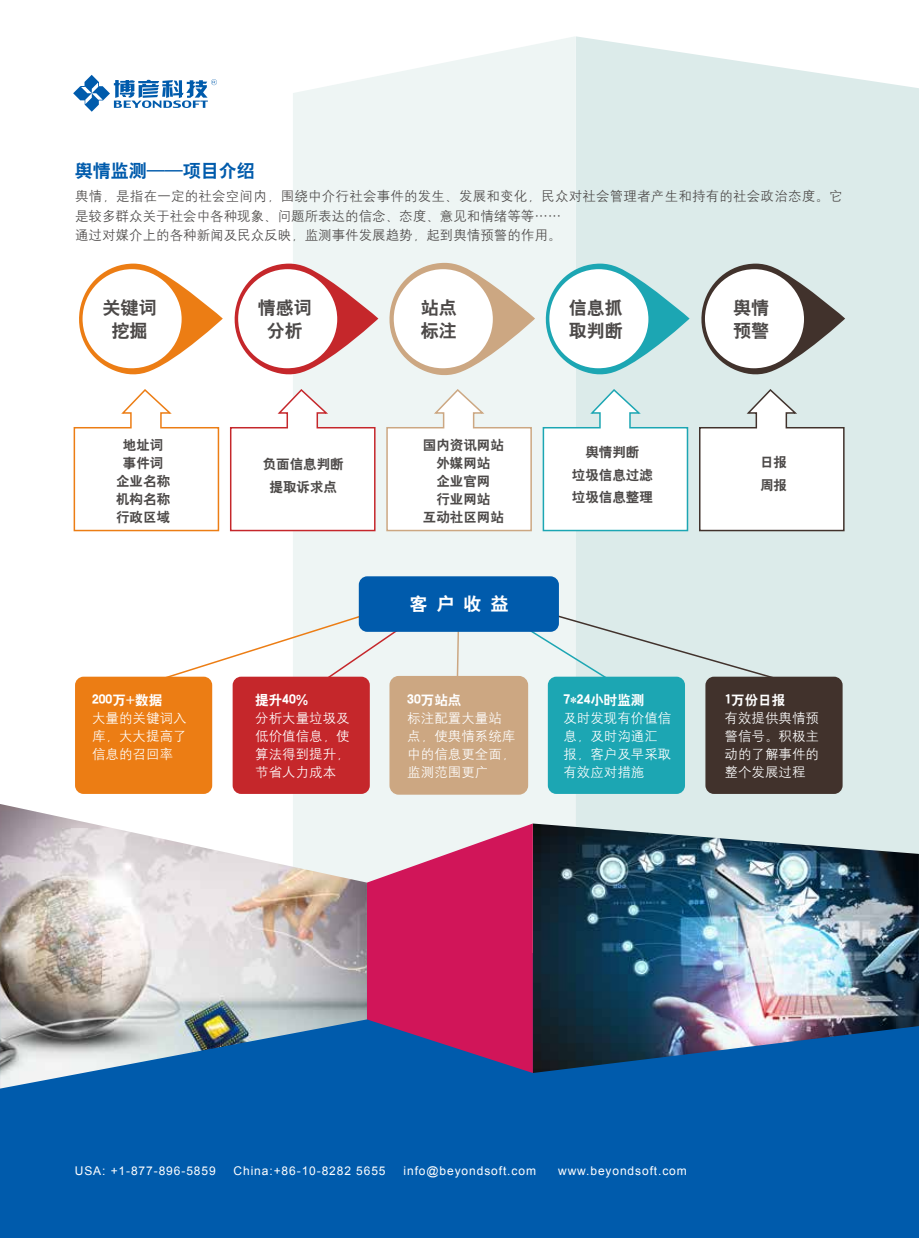
<style>
.page{position:relative;width:919px;height:1238px;background:#fff}
.page>*{position:absolute;margin:0;border:0;box-sizing:border-box;transform-origin:0 0}
.t1{font:18px/22.5px "H Yb 2 gj";color:#4c4948}
.t2{font:18px "H Yb 2 gj";color:#005bac}
.t3{font:18px "H Yb 2 gj";color:#fff}
.t4{font:13.5px/18px "H Yg 2 gj";color:#fff;text-align:justify}
.t5{font:13.5px/19.5px "H Yg 2 gj";color:#4c4948}
.t6{font:13.5px/18px "H Yb 2 gj";color:#4c4948;text-align:center}
.t7{font:13.5px "H Yb 2 gj";color:#fff}
.t8{font:12px "Arial";letter-spacing:.075em;color:#fff}
</style>
<div class="page">
<svg style="left:293px;top:37px;width:282px;height:786px;background:#eff5f4"></svg>
<div style="left:575px;top:36px;width:343px;height:787px;background:#dcebea"></div>
<div style="left:0;top:952px;width:918px;height:285px;background:#005bac"></div>
<svg style="left:73px;top:75px;width:144px;height:37px"></svg>
<img style="left:533px;top:823px;width:385px;height:249px">
<svg style="left:367px;top:823px;width:166px;height:249px;background:#be3774"></svg>
<img style="left:0;top:804px;width:367px;height:284px">
<svg style="left:79px;top:263px;width:144px;height:112px"></svg>
<div style="left:82px;top:269px;width:100px;height:99px;background:#fff;border-radius:50%"></div>
<svg style="left:234px;top:263px;width:144px;height:113px"></svg>
<div style="left:238px;top:269px;width:99px;height:99px;background:#fff;border-radius:50%"></div>
<svg style="left:386px;top:262px;width:149px;height:116px;background:#e2dbce"></svg>
<div style="left:393px;top:269px;width:100px;height:99px;background:#fff;border-radius:50%"></div>
<svg style="left:542px;top:263px;width:147px;height:113px;background:#a0d6da"></svg>
<div style="left:549px;top:269px;width:99px;height:99px;background:#fff;border-radius:50%"></div>
<svg style="left:697px;top:263px;width:148px;height:113px;background:#aaafad"></svg>
<div style="left:704px;top:269px;width:100px;height:99px;background:#fff;border-radius:50%"></div>
<svg style="left:73px;top:389px;width:147px;height:143px"></svg>
<svg style="left:230px;top:388px;width:146px;height:144px"></svg>
<svg style="left:385px;top:388px;width:147px;height:144px"></svg>
<svg style="left:542px;top:388px;width:147px;height:144px"></svg>
<svg style="left:698px;top:388px;width:147px;height:144px"></svg>
<div style="left:75px;top:676px;width:137px;height:118px;background:#ec7d14;border-radius:9px"></div>
<div style="left:232px;top:676px;width:138px;height:118px;background:#c5272b;border-radius:9px"></div>
<div style="left:390px;top:676px;width:137px;height:118px;background:#cca782;border-radius:9px"></div>
<div style="left:389px;top:676px;width:139px;height:118px;border:2px solid #cca782;border-radius:9px"></div>
<div style="left:547px;top:676px;width:138px;height:118px;background:#1ca6b3;border-radius:9px"></div>
<div style="left:705px;top:676px;width:137px;height:118px;background:#41322c;border-radius:9px"></div>
<svg style="left:144px;top:612px;width:257px;height:76px"></svg>
<svg style="left:456px;top:632px;width:4px;height:47px"></svg>
<svg style="left:517px;top:613px;width:265px;height:74px;background:#c6dbdb"></svg>
<div style="left:359px;top:576px;width:200px;height:56px;background:#005bac;border-radius:9px"></div>
<h1 class="t2" style="left:75px;top:161px;width:182px">舆情监测——项目介绍</h1>
<p class="t5" style="left:75px;top:186px;width:769px">舆情，是指在一定的社会空间内，围绕中介行社会事件的发生、发展和变化，民众对社会管理者产生和持有的社会政治态度。它是较多群众关于社会中各种现象、问题所表达的信念、态度、意见和情绪等等……<br>通过对媒介上的各种新闻及民众反映，监测事件发展趋势，起到舆情预警的作用。</p>
<h1 class="t1" style="left:103px;top:296px;width:55px;text-align:center">关键词挖掘</h1>
<h1 class="t1" style="left:258px;top:296px;width:55px;text-align:center">情感词分析</h1>
<h1 class="t1" style="left:421px;top:296px;width:37px">站点标注</h1>
<h1 class="t1" style="left:569px;top:296px;width:55px">信息抓取判断</h1>
<h1 class="t1" style="left:733px;top:296px;width:37px">舆情预警</h1>
<p class="t6" style="left:116px;top:435px;width:55px">地址词事件词企业名称机构名称行政区域</p>
<p class="t7" style="left:92px;top:692px;width:72px">200万+数据</p>
<p class="t4" style="left:92px;top:708px;width:96px">大量的关键词入库，大大提高了信息的召回率</p>
<p class="t6" style="left:263px;top:452px;width:82px;line-height:22.5px">负面信息判断提取诉求点</p>
<p class="t7" style="left:255px;top:692px;width:55px">提升40%</p>
<p class="t4" style="left:255px;top:708px;width:96px">分析大量垃圾及低价值信息，使算法得到提升，节省人力成本</p>
<p class="t6" style="left:423px;top:435px;width:82px">国内资讯网站外媒网站<br>企业官网<br>行业网站<br>互动社区网站</p>
<p class="t6" style="left:572px;top:440px;width:82px;line-height:22.5px">舆情判断<br>垃圾信息过滤垃圾信息整理</p>
<p class="t6" style="left:760px;top:450px;width:28px;line-height:22.5px;text-align:left">日报周报</p>
<h1 class="t3" style="left:409px;top:595px;width:100px">客 户 收 益</h1>
<p class="t7" style="left:407px;top:692px;width:55px">30万站点</p>
<p class="t4" style="left:407px;top:708px;width:109px;text-align:left">标注配置大量站点，使舆情系统库中的信息更全面，监测范围更广</p>
<p class="t7" style="left:563px;top:692px;width:82px">7*24小时监测</p>
<p class="t4" style="left:563px;top:708px;width:109px;text-align:left">及时发现有价值信息，及时沟通汇报，客户及早采取有效应对措施</p>
<p class="t7" style="left:724px;top:692px;width:62px">1万份日报</p>
<p class="t4" style="left:724px;top:708px;width:96px">有效提供舆情预警信号。积极主动的了解事件的整个发展过程</p>
<p class="t8" style="left:75px;top:1162px;width:142px">USA: +1-877-896-5859</p>
<p class="t8" style="left:233px;top:1162px;width:153px">China:+86-10-8282 5655</p>
<p class="t8" style="left:403px;top:1162px;width:134px">info@beyondsoft.com</p>
<p class="t8" style="left:558px;top:1162px;width:130px">www.beyondsoft.com</p>
</div>
